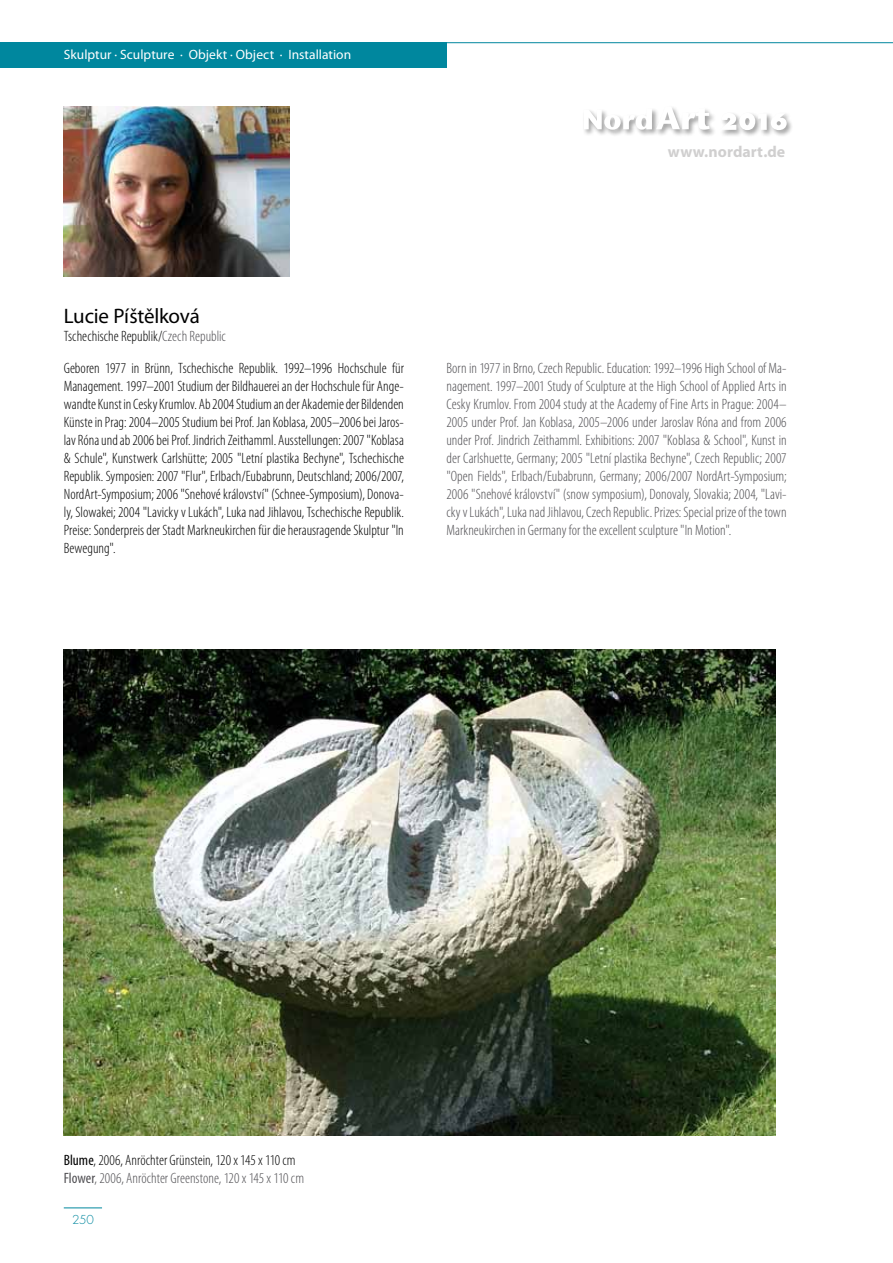
<style>
.page{position:relative;width:893px;height:1263px;background:#fff}
.page>*{position:absolute;margin:0;border:0;box-sizing:border-box;transform-origin:0 0}
.t1{font:21px "Myriad Pro";letter-spacing:-.015em;color:#000}
.t2{font:700 15.9px "Myriad Pro";letter-spacing:.005em;color:#d0cfcf}
.t3{font:300 condensed 15px/18px "Myriad Pro";color:#504f53}
.t4{font:300 condensed 15px/18px "Myriad Pro";color:#000;text-align:justify}
.t5{font:13.5px "Myriad Pro";color:#fff}
.t6{font:300 12px "Futura Std";color:#00879e}
.s1{color:#504f53}
.s2{font-weight:400;color:#000}
.s3{color:#000}
.s4{font-weight:400}
</style>
<div class="page">
<div style="left:0;top:43px;width:446px;height:25px;background:#00879e"></div>
<hr style="left:446px;top:42px;width:447px;height:1px;background:#00879e">
<hr style="left:64px;top:1207px;width:38px;height:1px;background:#00879e">
<div style="left:582px;top:107px;width:77px;height:30px;background:#000;opacity:.75"></div>
<div style="left:655px;top:105px;width:62px;height:32px;background:#000;opacity:.75"></div>
<svg style="left:584px;top:106px;width:126px;height:24px"></svg>
<div style="left:718px;top:111px;width:76px;height:27px;background:#000;opacity:.75"></div>
<svg style="left:720px;top:113px;width:67px;height:17px"></svg>
<img style="left:64px;top:106px;width:225px;height:170px">
<img style="left:64px;top:650px;width:712px;height:486px">
<p class="t5" style="left:64px;top:46px;width:289px">Skulptur · Sculpture · Objekt · Object · Installation</p>
<h1 class="t1" style="left:64px;top:303px;width:138px">Lucie Píštělková</h1>
<p class="t4" style="left:64px;top:327px;width:164px">Tschechische Republik/<span class="s1">Czech Republic</span></p>
<p class="t2" style="left:668px;top:142px;width:119px">www.nordart.de</p>
<p class="t4" style="left:64px;top:359px;width:342px">Geboren 1977 in Brünn, Tschechische Republik. 1992–1996 Hochschule für Management. 1997–2001 Studium der Bildhauerei an der Hochschule für Ange&shy;wandte Kunst in Cesky Krumlov. Ab 2004 Studium an der Akademie der Bildenden Künste in Prag: 2004–2005 Studium bei Prof. Jan Koblasa, 2005–2006 bei Jaros&shy;lav Róna und ab 2006 bei Prof. Jindrich Zeithamml. Ausstellungen: 2007 "Koblasa &amp; Schule", Kunstwerk Carlshütte; 2005 "Letní plastika Bechyne", Tschechische Republik. Symposien: 2007 "Flur", Erlbach/Eubabrunn, Deutschland; 2006/2007, NordArt-Symposium; 2006 "Snehové království" (Schnee-Symposium), Donova&shy;ly, Slowakei; 2004 "Lavicky v Lukách", Luka nad Jihlavou, Tschechische Republik.<br>Preise: Sonderpreis der Stadt Markneukirchen für die herausragende Skulptur "In Bewegung".</p>
<p class="t3" style="left:446px;top:359px;width:342px;text-align:justify">Born in 1977 in Brno, Czech Republic. Education: 1992–1996 High School of Ma&shy;nagement. 1997–2001 Study of Sculpture at the High School of Applied Arts in Cesky Krumlov. From 2004 study at the Academy of Fine Arts in Prague: 2004– 2005 under Prof. Jan Koblasa, 2005–2006 under Jaroslav Róna and from 2006 under Prof. Jindrich Zeithamml. Exhibitions: 2007 "Koblasa &amp; School", Kunst in der Carlshuette, Germany; 2005 "Letní plastika Bechyne", Czech Republic; 2007 "Open Fields", Erlbach/Eubabrunn, Germany; 2006/2007 NordArt-Symposium; 2006 "Snehové království" (snow symposium), Donovaly, Slovakia; 2004, "Lavi&shy;cky v Lukách", Luka nad Jihlavou, Czech Republic. Prizes: Special prize of the town Markneukirchen in Germany for the excellent sculpture "In Motion".</p>
<p class="t3" style="left:64px;top:1151px;width:242px"><span class="s2">Blume</span><span class="s3">, 2006, Anröchter Grünstein, 120 x 145 x 110 cm<br></span><span class="s4">Flower</span>, 2006, Anröchter Greenstone, 120 x 145 x 110 cm</p>
<p class="t6" style="left:72px;top:1212px;width:23px">250</p>
</div>
